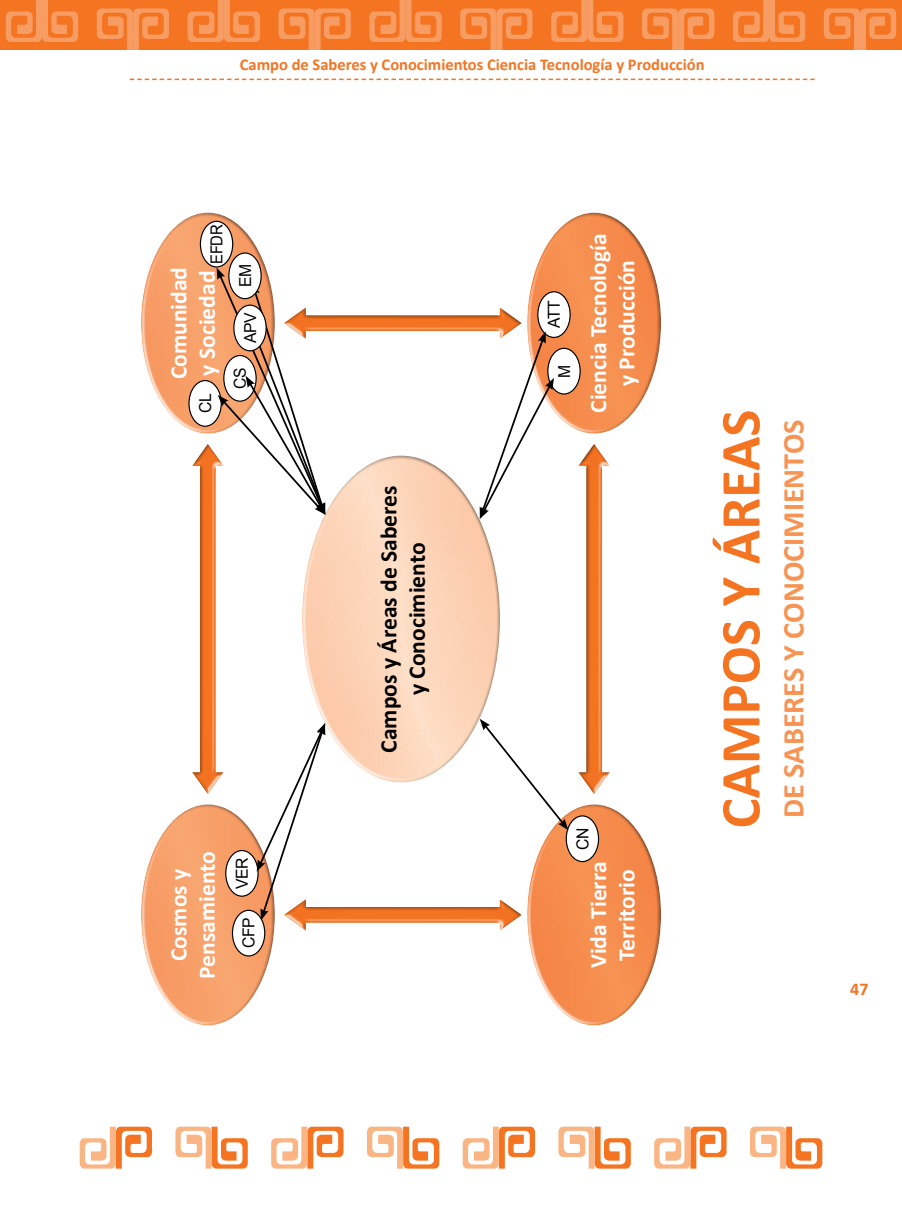
<style>
.page{position:relative;width:902px;height:1208px;background:#fff}
.page>*{position:absolute;margin:0;border:0;box-sizing:border-box;transform-origin:0 0}
.t1{font:700 56.7px "Calibri";color:#f47422}
.t2{font:700 30.3px "Calibri";color:#f79353}
.t3{font:700 23.55px/28.3px "Calibri";color:#fff;text-align:center}
.t4{font:700 23.55px/28.3px "Calibri";color:#000;text-align:center}
.t5{font:700 18px "Calibri";color:#f47422}
.t6{font:700 16.5px "Calibri";color:#f47422}
.t7{font:16.5px "Arial";letter-spacing:-.02em;color:#000;scale:.95 1}
.t8{font:16.5px "Arial";letter-spacing:-.02em;color:#000;scale:.9 1}
</style>
<div class="page">
<div style="left:0;top:0;width:901px;height:50px;background:#f47422"></div>
<svg style="left:80px;top:1126px;width:72px;height:42px"></svg>
<svg style="left:175px;top:1126px;width:73px;height:42px"></svg>
<svg style="left:271px;top:1126px;width:72px;height:42px"></svg>
<svg style="left:367px;top:1126px;width:72px;height:42px"></svg>
<svg style="left:462px;top:1126px;width:73px;height:42px"></svg>
<svg style="left:558px;top:1126px;width:72px;height:42px"></svg>
<svg style="left:654px;top:1126px;width:72px;height:42px"></svg>
<svg style="left:750px;top:1126px;width:72px;height:42px"></svg>
<svg style="left:130px;top:79px;width:684px;height:1px"></svg>
<svg style="left:97px;top:9px;width:72px;height:41px"></svg>
<svg style="left:6px;top:0;width:72px;height:42px"></svg>
<svg style="left:188px;top:0;width:72px;height:42px"></svg>
<svg style="left:278px;top:9px;width:73px;height:41px"></svg>
<svg style="left:369px;top:0;width:72px;height:42px"></svg>
<svg style="left:460px;top:9px;width:72px;height:41px"></svg>
<svg style="left:551px;top:0;width:72px;height:42px"></svg>
<svg style="left:642px;top:9px;width:72px;height:41px"></svg>
<svg style="left:733px;top:0;width:72px;height:42px"></svg>
<svg style="left:823px;top:9px;width:73px;height:41px"></svg>
<div style="left:526px;top:803px;width:135px;height:224px;background:#000;opacity:.75"></div>
<div style="left:526px;top:211px;width:135px;height:224px;background:#000;opacity:.75"></div>
<div style="left:141px;top:803px;width:134px;height:224px;background:#000;opacity:.75"></div>
<div style="left:141px;top:211px;width:134px;height:224px;background:#000;opacity:.75"></div>
<div style="left:232px;top:910px;width:33px;height:46px;background:#fff;border-radius:50%"></div>
<div style="left:232px;top:909px;width:33px;height:47px;border:1px solid #000;border-radius:50%"></div>
<svg style="left:189px;top:380px;width:32px;height:46px"></svg>
<div style="left:188px;top:380px;width:34px;height:47px;border:1px solid #000;border-radius:50%"></div>
<div style="left:537px;top:291px;width:33px;height:47px;border:1px solid #000;border-radius:50%"></div>
<div style="left:548px;top:348px;width:32px;height:46px;background:#fff;border-radius:50%"></div>
<div style="left:547px;top:348px;width:33px;height:46px;border:1px solid #000;border-radius:50%"></div>
<div style="left:566px;top:816px;width:32px;height:45px;background:#fff;border-radius:50%"></div>
<div style="left:565px;top:815px;width:34px;height:47px;border:1px solid #000;border-radius:50%"></div>
<div style="left:200px;top:221px;width:33px;height:46px;background:#fff;border-radius:50%"></div>
<div style="left:200px;top:221px;width:33px;height:46px;border:1px solid #000;border-radius:50%"></div>
<div style="left:229px;top:253px;width:32px;height:46px;background:#fff;border-radius:50%"></div>
<div style="left:228px;top:252px;width:34px;height:47px;border:1px solid #000;border-radius:50%"></div>
<svg style="left:192px;top:267px;width:376px;height:663px"></svg>
<div style="left:282px;top:898px;width:241px;height:33px;background:#000;opacity:.75"></div>
<div style="left:577px;top:442px;width:33px;height:354px;background:#000;opacity:.75"></div>
<p class="t6" style="left:240px;top:54px;width:466px">Campo de Saberes y Conocimientos Ciencia Tecnología y Producción</p>
<p class="t8" style="left:206px;top:264px;width:45px;rotate:-90deg">EFDR</p>
<p class="t3" style="left:164px;top:379px;width:114px;text-align:left;rotate:-90deg">Comunidad y Sociedad</p>
<p class="t7" style="left:194px;top:413px;width:22px;rotate:-90deg">CL</p>
<p class="t7" style="left:234px;top:287px;width:26px;rotate:-90deg">EM</p>
<p class="t7" style="left:239px;top:343px;width:34px;rotate:-90deg">APV</p>
<p class="t7" style="left:229px;top:389px;width:24px;rotate:-90deg">CS</p>
<p class="t3" style="left:164px;top:978px;width:129px;rotate:-90deg">Cosmos y<br>Pensamiento</p>
<p class="t7" style="left:231px;top:889px;width:35px;rotate:-90deg">VER</p>
<p class="t7" style="left:238px;top:948px;width:34px;rotate:-90deg">CFP</p>
<p class="t4" style="left:374px;top:752px;width:269px;rotate:-90deg">Campos y Áreas de Saberes y Conocimiento</p>
<p class="t7" style="left:543px;top:328px;width:31px;rotate:-90deg">ATT</p>
<p class="t7" style="left:553px;top:378px;width:15px;rotate:-90deg">M</p>
<p class="t3" style="left:584px;top:413px;width:181px;rotate:-90deg">Ciencia Tecnología y Producción</p>
<p class="t7" style="left:571px;top:850px;width:25px;rotate:-90deg">CN</p>
<p class="t3" style="left:584px;top:968px;width:108px;rotate:-90deg">Vida Tierra<br>Territorio</p>
<h1 class="t1" style="left:704px;top:828px;width:420px;rotate:-90deg">CAMPOS Y ÁREAS</h1>
<p class="t2" style="left:774px;top:818px;width:400px;rotate:-90deg">DE SABERES Y CONOCIMIENTOS</p>
<p class="t5" style="left:850px;top:977px;width:20px">47</p>
</div>
